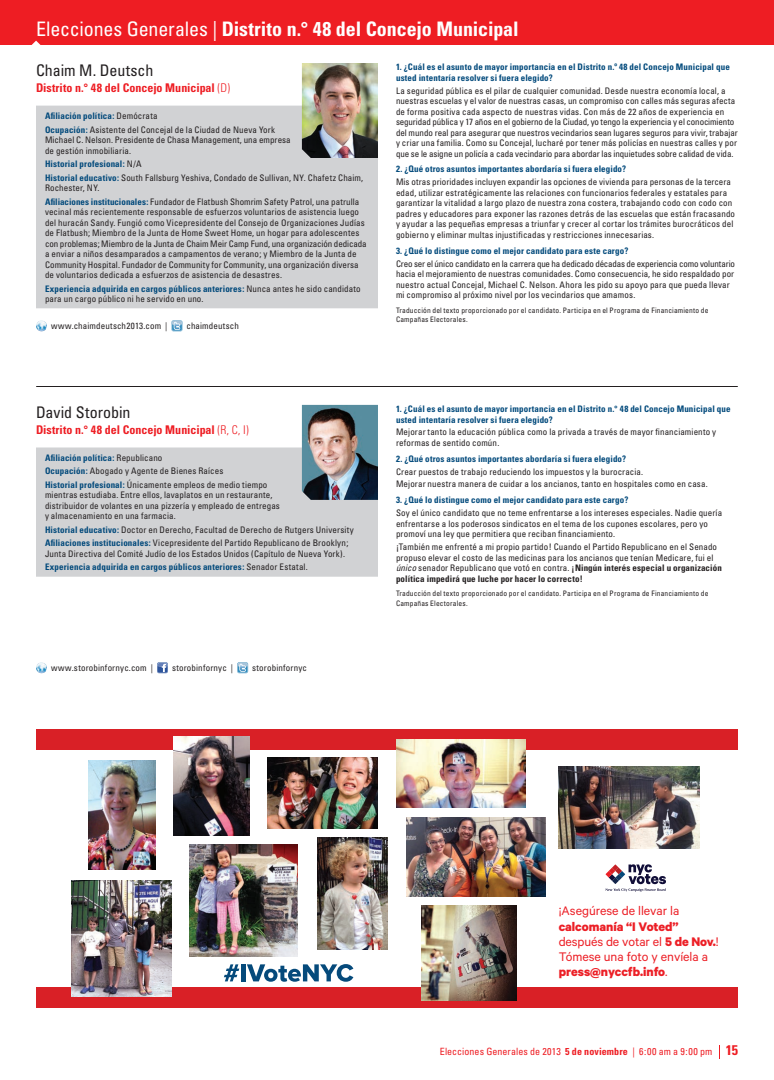
<style>
.page{position:relative;width:774px;height:1080px;background:#fff}
.page>*{position:absolute;margin:0;border:0;box-sizing:border-box;transform-origin:0 0}
.t1{font:700 condensed 20px "Univers";letter-spacing:-.005em;color:#fff}
.t2{font:condensed 16px "Univers";letter-spacing:-.005em;color:#231f20}
.t3{font:700 14px/15.2px "Calibre";color:#ec1f26}
.t4{font:14px "Calibre";color:#ec1f26}
.t5{font:700 condensed 12px "Univers";color:#ee1d23}
.t6{font:condensed 10px "Univers";letter-spacing:.005em;color:#ee1d23}
.t7{font:condensed 9px/10.5px "Univers";letter-spacing:.01em;color:#231f20}
.t8{font:700 condensed 9px/10.5px "Univers";letter-spacing:.015em;color:#01497b}
.t9{font:condensed 7.5px/9.5px "Univers";letter-spacing:.02em;color:#231f20}
.s1{font-weight:400}
.s2{font-weight:300}
.s3{font-weight:700;color:#01497b}
.s4{font-style:italic}
.s5{font-weight:700}
.s6{font-weight:700;font-size:14px}
</style>
<div class="page">
<svg style="left:719px;top:1045px;width:1px;height:14px"></svg>
<hr style="left:36px;top:386px;width:702px;height:1px;background:#231f20">
<div style="left:0;top:0;width:774px;height:45px;background:#ee1d23"></div>
<div style="left:36px;top:106px;width:342px;height:202px;background:#d1d2d4"></div>
<svg style="left:36px;top:320px;width:11px;height:11px"></svg>
<svg style="left:172px;top:320px;width:10px;height:11px"></svg>
<img style="left:302px;top:63px;width:76px;height:95px">
<div style="left:36px;top:447px;width:342px;height:130px;background:#d1d2d4"></div>
<svg style="left:36px;top:662px;width:11px;height:11px"></svg>
<svg style="left:157px;top:662px;width:11px;height:11px"></svg>
<svg style="left:237px;top:662px;width:11px;height:11px"></svg>
<img style="left:302px;top:405px;width:76px;height:95px">
<div style="left:36px;top:729px;width:702px;height:21px;background:#d92026"></div>
<div style="left:36px;top:987px;width:702px;height:21px;background:#d92026"></div>
<svg style="left:606px;top:864px;width:60px;height:28px"></svg>
<img style="left:72px;top:880px;width:99px;height:116px">
<img style="left:267px;top:758px;width:110px;height:70px">
<img style="left:421px;top:905px;width:96px;height:96px">
<img style="left:317px;top:837px;width:70px;height:112px">
<img style="left:174px;top:737px;width:75px;height:98px">
<img style="left:190px;top:845px;width:108px;height:111px">
<img style="left:559px;top:766px;width:141px;height:83px">
<img style="left:88px;top:760px;width:68px;height:110px">
<img style="left:396px;top:739px;width:130px;height:68px">
<svg style="left:224px;top:964px;width:15px;height:17px"></svg>
<div style="left:241px;top:964px;width:5px;height:17px;background:#054a7b"></div>
<svg style="left:247px;top:964px;width:106px;height:18px"></svg>
<img style="left:407px;top:817px;width:138px;height:79px">
<h1 class="t1" style="left:36px;top:17px;width:484px"><span class="s1">Elecciones Generales |</span> Distrito n.° 48 del Concejo Municipal</h1>
<h2 class="t2" style="left:36px;top:60px;width:119px">Chaim M. Deutsch</h2>
<h3 class="t5" style="left:36px;top:81px;width:196px">Distrito n.° 48 del Concejo Municipal <span class="s2">(D)</span></h3>
<p class="t7" style="left:45px;top:109px;width:232px;line-height:13.5px"><span class="s3">Afiliación política:</span> Demócrata<br><span class="s3">Ocupación:</span> Asistente del Concejal de la Ciudad de Nueva York</p>
<p class="t7" style="left:45px;top:135px;width:247px">Michael C. Nelson. Presidente de Chasa Management, una empresa de gestión inmobiliaria.</p>
<p class="t7" style="left:45px;top:157px;width:320px;line-height:13.5px"><span class="s3">Historial profesional:</span> N/A<br><span class="s3">Historial educativo:</span> South Fallsburg Yeshiva, Condado de Sullivan, NY. Chafetz Chaim,</p>
<p class="t7" style="left:45px;top:181px;width:316px;line-height:13.5px">Rochester, NY.<br><span class="s3">Afiliaciones institucionales:</span> Fundador de Flatbush Shomrim Safety Patrol, una patrulla</p>
<p class="t7" style="left:45px;top:206px;width:323px">vecinal más recientemente responsable de esfuerzos voluntarios de asistencia luego del huracán Sandy. Fungió como Vicepresidente del Consejo de Organizaciones Judías de Flatbush; Miembro de la Junta de Home Sweet Home, un hogar para adolescentes con problemas; Miembro de la Junta de Chaim Meir Camp Fund, una organización dedicada a enviar a niños desamparados a campamentos de verano; y Miembro de la Junta de Community Hospital. Fundador de Community for Community, una organización diversa de voluntarios dedicada a esfuerzos de asistencia de desastres.</p>
<p class="t7" style="left:45px;top:283px;width:317px"><span class="s3">Experiencia adquirida en cargos públicos anteriores:</span> Nunca antes he sido candidato para un cargo público ni he servido en uno.</p>
<p class="t8" style="left:396px;top:62px;width:335px">1. ¿Cuál es el asunto de mayor importancia en el Distrito n.º 48 del Concejo Municipal que usted intentaría resolver si fuera elegido?</p>
<p class="t7" style="left:396px;top:85px;width:343px">La seguridad pública es el pilar de cualquier comunidad. Desde nuestra economía local, a nuestras escuelas y el valor de nuestras casas, un compromiso con calles más seguras afecta de forma positiva cada aspecto de nuestras vidas. Con más de 22 años de experiencia en seguridad pública y 17 años en el gobierno de la Ciudad, yo tengo la experiencia y el conocimiento del mundo real para asegurar que nuestros vecindarios sean lugares seguros para vivir, trabajar y criar una familia. Como su Concejal, lucharé por tener más policías en nuestras calles y por que se le asigne un policía a cada vecindario para abordar las inquietudes sobre calidad de vida.</p>
<p class="t8" style="left:396px;top:164px;width:232px">2. ¿Qué otros asuntos importantes abordaría si fuera elegido?</p>
<p class="t7" style="left:396px;top:177px;width:341px">Mis otras prioridades incluyen expandir las opciones de vivienda para personas de la tercera edad, utilizar estratégicamente las relaciones con funcionarios federales y estatales para garantizar la vitalidad a largo plazo de nuestra zona costera, trabajando codo con codo con padres y educadores para exponer las razones detrás de las escuelas que están fracasando y ayudar a las pequeñas empresas a triunfar y crecer al cortar los trámites burocráticos del gobierno y eliminar multas injustificadas y restricciones innecesarias.</p>
<p class="t8" style="left:396px;top:245px;width:234px">3. ¿Qué lo distingue como el mejor candidato para este cargo?</p>
<p class="t7" style="left:396px;top:258px;width:341px">Creo ser el único candidato en la carrera que ha dedicado décadas de experiencia como voluntario hacia el mejoramiento de nuestras comunidades. Como consecuencia, he sido respaldado por nuestro actual Concejal, Michael C. Nelson. Ahora les pido su apoyo para que pueda llevar mi compromiso al próximo nivel por los vecindarios que amamos.</p>
<p class="t9" style="left:396px;top:305px;width:314px">Traducción del texto proporcionado por el candidato. Participa en el Programa de Financiamiento de<br>Campañas Electorales.</p>
<p class="t7" style="left:51px;top:321px;width:118px">www.chaimdeutsch2013.com |</p>
<p class="t7" style="left:187px;top:321px;width:54px">chaimdeutsch</p>
<h2 class="t2" style="left:36px;top:402px;width:96px">David Storobin</h2>
<h3 class="t5" style="left:36px;top:423px;width:214px">Distrito n.° 48 del Concejo Municipal <span class="s2">(R, C, I)</span></h3>
<p class="t7" style="left:45px;top:451px;width:224px;line-height:13.5px"><span class="s3">Afiliación política:</span> Republicano<br><span class="s3">Ocupación:</span> Abogado y Agente de Bienes Raíces<br><span class="s3">Historial profesional:</span> Únicamente empleos de medio tiempo</p>
<p class="t7" style="left:45px;top:490px;width:236px">mientras estudiaba. Entre ellos, lavaplatos en un restaurante, distribuidor de volantes en una pizzería y empleado de entregas y almacenamiento en una farmacia.</p>
<p class="t7" style="left:45px;top:523px;width:310px;line-height:13.5px"><span class="s3">Historial educativo:</span> Doctor en Derecho, Facultad de Derecho de Rutgers University<br><span class="s3">Afiliaciones institucionales:</span> Vicepresidente del Partido Republicano de Brooklyn;</p>
<p class="t7" style="left:45px;top:547px;width:302px;line-height:13.5px">Junta Directiva del Comité Judío de los Estados Unidos (Capítulo de Nueva York).<br><span class="s3">Experiencia adquirida en cargos públicos anteriores:</span> Senador Estatal.</p>
<p class="t7" style="left:51px;top:663px;width:103px">www.storobinfornyc.com |</p>
<p class="t7" style="left:172px;top:663px;width:63px">storobinfornyc |</p>
<p class="t7" style="left:252px;top:663px;width:56px">storobinfornyc</p>
<p class="t8" style="left:396px;top:404px;width:336px">1. ¿Cuál es el asunto de mayor importancia en el Distrito n.° 48 del Concejo Municipal que usted intentaría resolver si fuera elegido?</p>
<p class="t7" style="left:396px;top:427px;width:322px">Mejorar tanto la educación pública como la privada a través de mayor financiamiento y reformas de sentido común.</p>
<p class="t8" style="left:396px;top:453px;width:232px">2. ¿Qué otros asuntos importantes abordaría si fuera elegido?</p>
<p class="t7" style="left:396px;top:465px;width:313px;line-height:12.8px">Crear puestos de trabajo reduciendo los impuestos y la burocracia.<br>Mejorar nuestra manera de cuidar a los ancianos, tanto en hospitales como en casa.</p>
<p class="t8" style="left:396px;top:495px;width:234px">3. ¿Qué lo distingue como el mejor candidato para este cargo?</p>
<p class="t7" style="left:396px;top:508px;width:328px">Soy el único candidato que no teme enfrentarse a los intereses especiales. Nadie quería enfrentarse a los poderosos sindicatos en el tema de los cupones escolares, pero yo promoví una ley que permitiera que reciban financiamiento.</p>
<p class="t7" style="left:396px;top:541px;width:327px">¡También me enfrenté a mi propio partido! Cuando el Partido Republicano en el Senado propuso elevar el costo de las medicinas para los ancianos que tenían Medicare, fui el <span class="s4">único</span> senador Republicano que votó en contra. <span class="s5">¡Ningún interés especial u organización política impedirá que luche por hacer lo correcto!</span></p>
<p class="t9" style="left:396px;top:589px;width:314px">Traducción del texto proporcionado por el candidato. Participa en el Programa de Financiamiento de<br>Campañas Electorales.</p>
<h3 class="t4" style="left:559px;top:903px;width:122px">¡Asegúrese de llevar la</h3>
<h3 class="t3" style="left:559px;top:918px;width:162px">calcomanía “I Voted” <span class="s1">después de votar el</span> 5 de Nov.<span class="s1">!<br>Tómese una foto y envíela a </span>press@nyccfb.info<span class="s1">.</span></h3>
<p class="t6" style="left:440px;top:1045px;width:300px">Elecciones Generales de 2013 <span class="s5">5 de noviembre</span> | 6:00 am a 9:00 pm <span class="s6">15</span></p>
</div>
